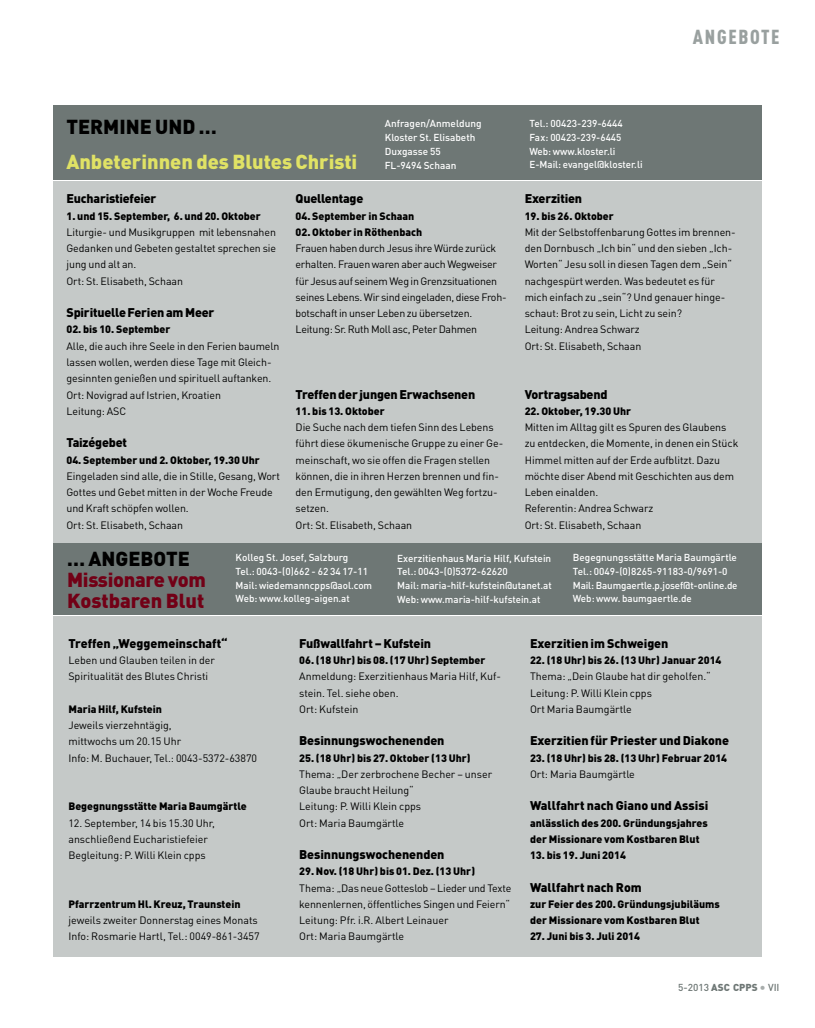
<style>
.page{position:relative;width:815px;height:1028px;background:#fff}
.page>*{position:absolute;margin:0;border:0;box-sizing:border-box;transform-origin:0 0}
.t1{font:900 20px "DIN Pro";color:#e0e265}
.t2{font:900 20px/21.2px "DIN Pro";letter-spacing:-.015em;color:#720016}
.t3{font:900 20px "DIN Pro";color:#000}
.t4{font:900 20px "DIN Cond";letter-spacing:.085em;color:#99a09f}
.t5{font:900 12.5px "DIN Pro";letter-spacing:-.01em;color:#000}
.t6{font:10.62px/16.2px "DIN Pro";letter-spacing:-.005em;color:#000}
.t7{font:900 10.62px/16.2px "DIN Pro";color:#000}
.t8{font:500 10px/13.8px "DIN Pro";color:#fff}
.t9{font:500 10px "DIN Pro";color:#6e7775}
.s1{font-weight:900}
.s2{font-size:12.5px;color:#a8adac}
</style>
<div class="page">
<div style="left:53px;top:181px;width:709px;height:374px;background:#c5c9c8"></div>
<div style="left:53px;top:105px;width:709px;height:74px;background:#6e7775"></div>
<div style="left:53px;top:616px;width:709px;height:340px;background:#c5c9c8"></div>
<div style="left:53px;top:543px;width:709px;height:71px;background:#6e7775"></div>
<h1 class="t3" style="left:66px;top:115px;width:152px">TERMINE UND …</h1>
<h1 class="t1" style="left:66px;top:150px;width:293px">Anbeterinnen des Blutes Christi</h1>
<p class="t8" style="left:385px;top:117px;width:98px">anfragen/anmeldung<br>Kloster St. Elisabeth<br>Duxgasse 55<br>FL-9494 Schaan</p>
<p class="t8" style="left:529px;top:116px;width:115px">Tel.: 00423-239-6444<br>Fax: 00423-239-6445<br>Web: www.kloster.li<br>E-Mail: evangel@kloster.li</p>
<h1 class="t4" style="left:693px;top:24px;width:88px">ANGEBOTE</h1>
<p class="t5" style="left:66px;top:191px;width:92px">Eucharistiefeier</p>
<p class="t7" style="left:66px;top:207px;width:196px">1. und 15. September, 6. und 20. Oktober</p>
<p class="t6" style="left:66px;top:224px;width:211px">Liturgie- und Musikgruppen mit lebensnahen Gedanken und Gebeten gestaltet sprechen sie jung und alt an.<br>Ort: St. Elisabeth, Schaan</p>
<p class="t5" style="left:66px;top:305px;width:150px">SpirituelleFerienamMeer</p>
<p class="t7" style="left:66px;top:321px;width:105px">02. bis 10. September</p>
<p class="t6" style="left:66px;top:338px;width:215px">Alle, die auch ihre Seele in den Ferien baumeln lassen wollen, werden diese Tage mit Gleich&shy;gesinnten genießen und spirituell auftanken.<br>Ort: Novigrad auf Istrien, Kroatien<br>Leitung: ASC</p>
<p class="t5" style="left:66px;top:435px;width:62px">Taizégebet</p>
<p class="t7" style="left:66px;top:451px;width:195px">04. September und 2. Oktober, 19.30 Uhr</p>
<p class="t6" style="left:66px;top:468px;width:215px">Eingeladen sind alle, die in Stille, Gesang, Wort Gottes und Gebet mitten in der Woche Freude und Kraft schöpfen wollen.<br>Ort: St. Elisabeth, Schaan</p>
<p class="t5" style="left:296px;top:191px;width:69px">Quellentage</p>
<p class="t7" style="left:296px;top:207px;width:120px">04. September in Schaan</p>
<p class="t7" style="left:296px;top:224px;width:128px">02. Oktober in Röthenbach</p>
<p class="t6" style="left:296px;top:240px;width:213px">Frauen haben durch Jesus ihre Würde zurück erhalten. Frauen waren aber auch Wegweiser für Jesus auf seinem Weg in Grenzsituationen seines Lebens. Wir sind eingeladen, diese Froh&shy;botschaft in unser Leben zu übersetzen.<br>Leitung: Sr. Ruth Moll asc, Peter Dahmen</p>
<p class="t5" style="left:296px;top:386px;width:181px">Treffender jungenErwachsenen</p>
<p class="t7" style="left:296px;top:402px;width:91px">11. bis 13. Oktober</p>
<p class="t6" style="left:296px;top:419px;width:209px">Die Suche nach dem tiefen Sinn des Lebens führt diese ökumenische Gruppe zu einer Ge&shy;meinschaft, wo sie offen die Fragen stellen können, die in ihren Herzen brennen und fin&shy;den Ermutigung, den gewählten Weg fortzu&shy;setzen.<br>Ort: St. Elisabeth, Schaan</p>
<p class="t5" style="left:525px;top:191px;width:59px">Exerzitien</p>
<p class="t7" style="left:525px;top:207px;width:91px">19. bis 26. Oktober</p>
<p class="t6" style="left:525px;top:224px;width:212px">Mit der Selbstoffenbarung Gottes im brennen&shy;den Dornbusch „Ich bin“ und den sieben „Ich-Worten“ Jesu soll in diesen Tagen dem „Sein“ nachgespürt werden. Was bedeutet es für mich einfach zu „sein“? Und genauer hinge&shy;schaut: Brot zu sein, Licht zu sein?<br>Leitung: Andrea Schwarz<br>Ort: St. Elisabeth, Schaan</p>
<p class="t5" style="left:525px;top:386px;width:84px">Vortragsabend</p>
<p class="t7" style="left:525px;top:402px;width:108px">22. Oktober, 19.30 Uhr</p>
<p class="t6" style="left:525px;top:419px;width:215px">Mitten im Alltag gilt es Spuren des Glaubens zu entdecken, die Momente, in denen ein Stück Himmel mitten auf der Erde aufblitzt. Dazu möchte diser Abend mit Geschichten aus dem Leben einalden.<br>Referentin: Andrea Schwarz<br>Ort: St. Elisabeth, Schaan</p>
<h1 class="t3" style="left:67px;top:546px;width:124px">… ANGEBOTE</h1>
<h1 class="t2" style="left:67px;top:568px;width:140px">Missionarevom<br>Kostbaren Blut</h1>
<p class="t8" style="left:236px;top:550px;width:138px">Kolleg St. Josef, Salzburg<br>Tel.: 0043-(0)662 - 62 34 17-11<br>Mail: wiedemanncpps@aol.com<br>Web: www.kolleg-aigen.at</p>
<p class="t8" style="left:397px;top:551px;width:156px">Exerzitienhaus Maria Hilf, Kufstein Tel.: 0043-(0)5372-62620<br>Mail: maria-hilf-kufstein@utanet.at Web: www.maria-hilf-kufstein.at</p>
<p class="t8" style="left:573px;top:550px;width:166px">Begegnungsstätte Maria Baumgärtle Tel.: 0049-(0)8265-91183-0/9691-0<br>Mail: Baumgaertle.p.josef@t-online.de Web: www. baumgaertle.de</p>
<p class="t5" style="left:68px;top:636px;width:161px">Treffen „Weggemeinschaft“</p>
<p class="t6" style="left:68px;top:652px;width:148px">Leben und Glauben teilen in der<br>Spiritualität des Blutes Christi</p>
<p class="t7" style="left:68px;top:700px;width:95px">Maria Hilf, Kufstein</p>
<p class="t6" style="left:68px;top:717px;width:190px">Jeweils vierzehntägig,<br>mittwochs um 20.15 Uhr<br>Info: M. Buchauer, Tel.: 0043-5372-63870</p>
<p class="t7" style="left:68px;top:798px;width:180px">Begegnungsstätte Maria Baumgärtle</p>
<p class="t6" style="left:68px;top:814px;width:148px">12. September, 14 bis 15.30 Uhr, anschließend Eucharistiefeier<br>Begleitung: P. Willi Klein cpps</p>
<p class="t7" style="left:68px;top:895px;width:174px">Pfarrzentrum Hl. Kreuz, Traunstein</p>
<p class="t6" style="left:68px;top:912px;width:193px">jeweils zweiter Donnerstag eines Monats<br>Info: Rosmarie Hartl, Tel.: 0049-861-3457</p>
<p class="t5" style="left:299px;top:636px;width:133px">Fußwallfahrt – Kufstein</p>
<p class="t7" style="left:299px;top:652px;width:188px">06. (18 Uhr) bis 08. (17 Uhr) September</p>
<p class="t6" style="left:299px;top:668px;width:203px">Anmeldung: Exerzitienhaus Maria Hilf, Kuf&shy;stein. Tel. siehe oben.<br>Ort: Kufstein</p>
<p class="t5" style="left:299px;top:733px;width:147px">Besinnungswochenenden</p>
<p class="t7" style="left:299px;top:749px;width:173px">25. (18 Uhr) bis 27. Oktober (13 Uhr)</p>
<p class="t6" style="left:299px;top:765px;width:195px">Thema: „Der zerbrochene Becher – unser<br>Glaube braucht Heilung“<br>Leitung: P. Willi Klein cpps<br>Ort: Maria Baumgärtle</p>
<p class="t5" style="left:299px;top:847px;width:147px">Besinnungswochenenden</p>
<p class="t7" style="left:299px;top:863px;width:177px">29. Nov. (18 Uhr) bis 01. Dez. (13 Uhr)</p>
<p class="t6" style="left:299px;top:879px;width:214px">Thema: „Das neue Gotteslob – Lieder und Texte kennenlernen, öffentliches Singen und Feiern“ Leitung: Pfr. i.R. Albert Leinauer<br>Ort: Maria Baumgärtle</p>
<p class="t5" style="left:530px;top:636px;width:140px">Exerzitien im Schweigen</p>
<p class="t7" style="left:530px;top:652px;width:193px">22. (18 Uhr) bis 26. (13 Uhr) Januar 2014</p>
<p class="t6" style="left:530px;top:668px;width:182px">Thema: „Dein Glaube hat dir geholfen.“<br>Leitung: P. Willi Klein cpps<br>Ort Maria Baumgärtle</p>
<p class="t5" style="left:530px;top:733px;width:201px">Exerzitien für Priester und Diakone</p>
<p class="t7" style="left:530px;top:749px;width:199px">23. (18 Uhr) bis 28. (13 Uhr) Februar 2014</p>
<p class="t6" style="left:530px;top:765px;width:106px">Ort: Maria Baumgärtle</p>
<p class="t5" style="left:530px;top:798px;width:180px">Wallfahrt nach Giano und Assisi</p>
<p class="t7" style="left:530px;top:814px;width:179px">anlässlich des 200. Gründungsjahres der Missionare vom Kostbaren Blut</p>
<p class="t7" style="left:530px;top:847px;width:97px">13. bis 19. Juni 2014</p>
<p class="t5" style="left:530px;top:879px;width:113px">Wallfahrt nach Rom</p>
<p class="t7" style="left:530px;top:895px;width:191px">zur Feier des 200. Gründungsjubiläums der Missionare vom Kostbaren Blut</p>
<p class="t7" style="left:530px;top:928px;width:112px">27. Juni bis 3. Juli 2014</p>
<p class="t9" style="left:678px;top:982px;width:103px">5-2013 <span class="s1">ASC CPPS</span> <span class="s2">•</span> VII</p>
</div>
